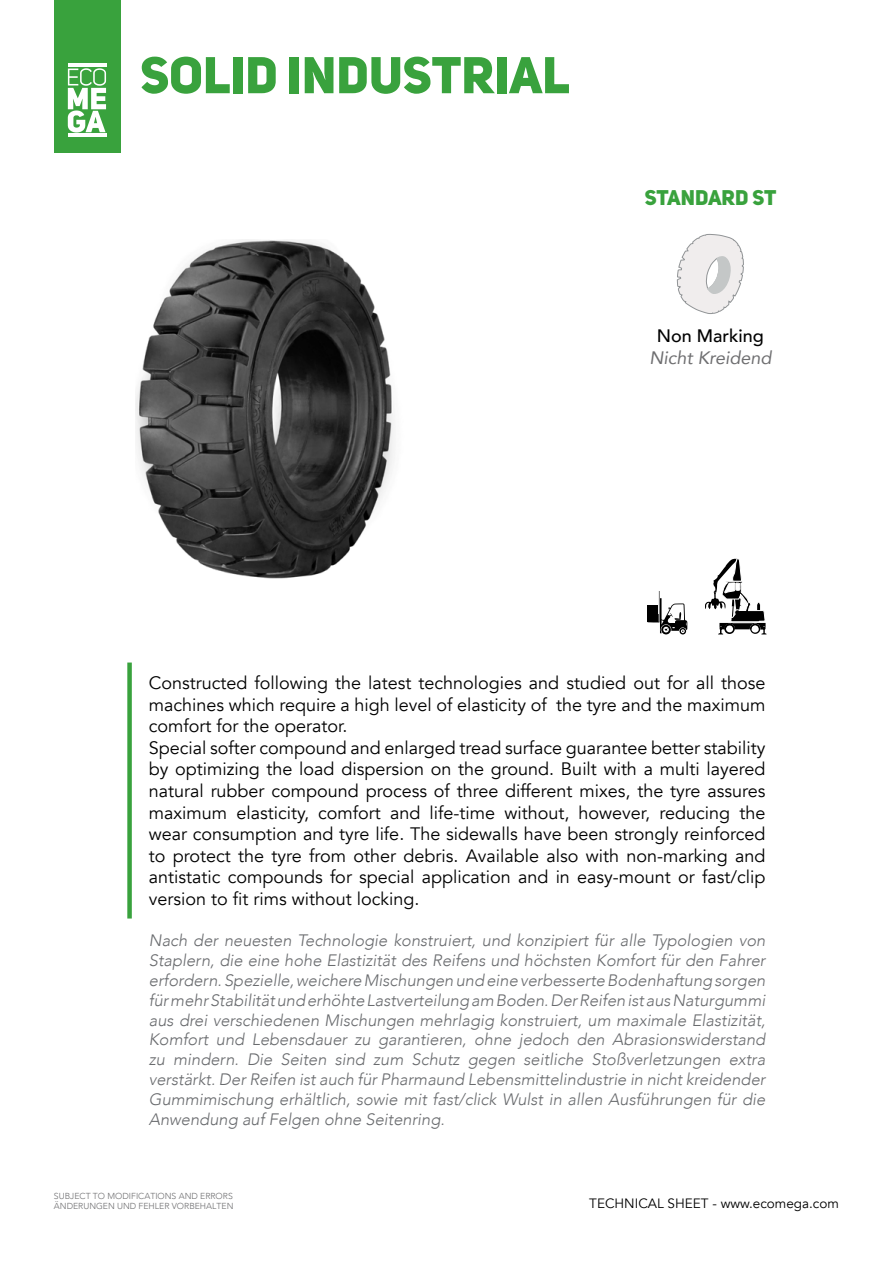
<style>
.page{position:relative;width:893px;height:1263px;background:#fff}
.page>*{position:absolute;margin:0;border:0;box-sizing:border-box;transform-origin:0 0}
.t1{font:800 51px "Uni Sans";color:#39a23d}
.t2{font:800 21px "Uni Sans";color:#39a23d}
.t3{font:18px/21.6px "Avenir";color:#000}
.t4{font:italic 18px "Avenir";color:#6e6e70}
.t5{font:500 18px "Avenir";color:#000}
.t6{font:italic 300 16.5px/19.8px "Avenir";color:#696b6e;text-align:justify}
.t7{font:13.5px "Avenir";color:#000}
.t8{font:300 8.7px/9.9px "Avenir";color:#6e6e70}
</style>
<div class="page">
<div style="left:54px;top:0;width:67px;height:153px;background:#39a23d"></div>
<hr style="left:68px;top:134px;width:38px;height:3px;background:#fff">
<hr style="left:68px;top:63px;width:38px;height:3px;background:#fff">
<svg style="left:68px;top:68px;width:38px;height:65px"></svg>
<svg style="left:676px;top:234px;width:68px;height:80px"></svg>
<div style="left:127px;top:662px;width:5px;height:256px;background:#39a23d"></div>
<img style="left:135px;top:239px;width:259px;height:340px">
<svg style="left:705px;top:558px;width:61px;height:76px"></svg>
<div style="left:647px;top:605px;width:11px;height:16px;background:#000"></div>
<svg style="left:648px;top:591px;width:39px;height:43px"></svg>
<h1 class="t1" style="left:140px;top:42px;width:431px">SOLID INDUSTRIAL</h1>
<p class="t2" style="left:645px;top:184px;width:133px">STANDARD ST</p>
<p class="t5" style="left:657px;top:320px;width:109px">Non Marking</p>
<p class="t4" style="left:649px;top:346px;width:124px">Nicht Kreidend</p>
<p class="t3" style="left:149px;top:672px;width:618px">Constructed following the latest technologies and studied out for all those machines which require a high level of elasticity of the tyre and the maximum comfort for the operator.<br>Special softer compound and enlarged tread surface guarantee better stability by optimizing the load dispersion on the ground. Built with a multi layered natural rubber compound process of three different mixes, the tyre assures maximum elasticity, comfort and life-time without, however, reducing the wear consumption and tyre life. The sidewalls have been strongly reinforced to protect the tyre from other debris. Available also with non-marking and antistatic compounds for special application and in easy-mount or fast/clip version to fit rims without locking.</p>
<p class="t6" style="left:149px;top:931px;width:618px">Nach der neuesten Technologie konstruiert, und konzipiert für alle Typologien von Staplern, die eine hohe Elastizität des Reifens und höchsten Komfort für den Fahrer erfordern. Spezielle, weichere Mischungen und eine verbesserte Bodenhaftung sorgen für mehr Stabilität und erhöhte Lastverteilung am Boden. Der Reifen ist aus Naturgummi aus drei verschiedenen Mischungen mehrlagig konstruiert, um maximale Elastizität, Komfort und Lebensdauer zu garantieren, ohne jedoch den Abrasionswiderstand zu mindern. Die Seiten sind zum Schutz gegen seitliche Stoßverletzungen extra verstärkt. Der Reifen ist auch für Pharmaund Lebensmittelindustrie in nicht kreidender Gummimischung erhältlich, sowie mit fast/click Wulst in allen Ausführungen für die Anwendung auf Felgen ohne Seitenring.</p>
<p class="t8" style="left:54px;top:1191px;width:181px">SUBJECT TO MODIFICATIONS AND ERRORS<br>ÄNDERUNGEN UND FEHLER VORBEHALTEN</p>
<p class="t7" style="left:589px;top:1195px;width:251px">TECHNICAL SHEET - www.ecomega.com</p>
</div>
